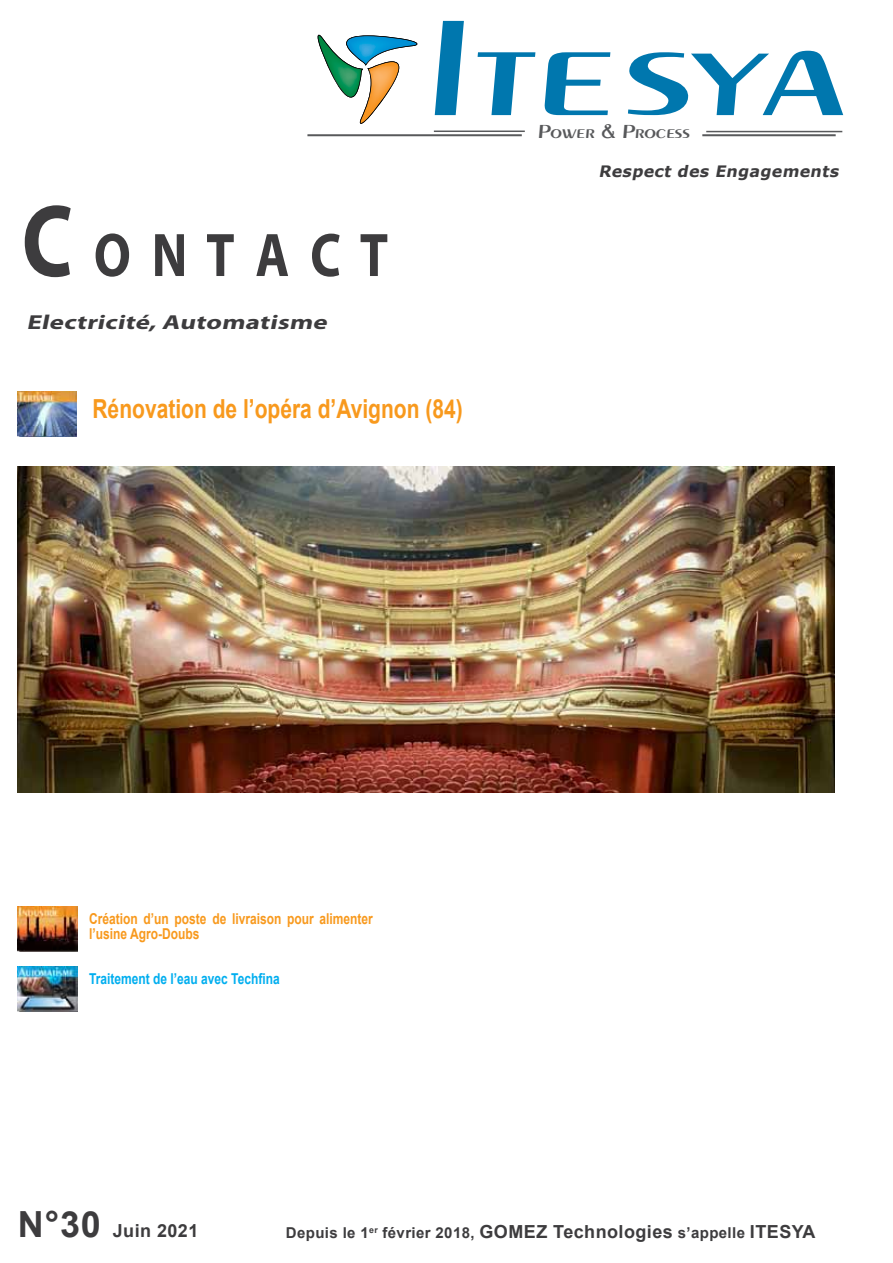
<style>
.page{position:relative;width:893px;height:1263px;background:#fff}
.page>*{position:absolute;margin:0;border:0;box-sizing:border-box;transform-origin:0 0}
.t1{font:600 144px "Creme SSK";color:#0077ae;scale:1.5 1}
.t2{font:600 94.05px "Creme SSK";color:#0077ae;scale:1.5 1}
.t3{font:700 61.95px "Myriad Pro";color:#3d3c3e;scale:.83 1}
.t4{font:700 26.25px "Arial";color:#f8991d;scale:.8 1}
.t5{font:italic 700 20.25px "Myriad Pro";color:#3d3c3e;scale:1.33 1}
.t6{font:600 19.95px "Creme S Si";color:#58595b;scale:1.19 1}
.t7{font:700 18px "Arial";letter-spacing:.025em;color:#3d3c3e}
.t8{font:italic 700 15.75px "Verdana";color:#3d3c3e}
.t9{font:700 15px/14.4px "Arial";color:#f8991d;scale:.8 1}
.t10{font:700 15px "Arial";letter-spacing:.025em;color:#3d3c3e}
.t11{font:700 15px "Arial";color:#00aeef;scale:.8 1}
.s1{font-family:"Creme S Si"}
.s2{font-size:144px}
.s3{font-size:103.35px}
.s4{font-size:36px}
.s5{font-size:18px}
</style>
<div class="page">
<img style="left:18px;top:467px;width:816px;height:326px">
<hr style="left:434px;top:131px;width:91px;height:1px;background:#58595b">
<hr style="left:702px;top:134px;width:134px;height:2px;background:#58595b">
<hr style="left:706px;top:131px;width:136px;height:1px;background:#58595b">
<hr style="left:307px;top:134px;width:215px;height:2px;background:#58595b">
<svg style="left:317px;top:34px;width:101px;height:89px"></svg>
<img style="left:360px;top:61px;width:39px;height:63px">
<img style="left:18px;top:392px;width:59px;height:44px">
<img style="left:18px;top:906px;width:60px;height:45px">
<img style="left:18px;top:967px;width:60px;height:45px">
<h1 class="t1" style="left:421px;top:-18px;width:191px"><span class="s1">I</span>tes</h1>
<h3 class="t6" style="left:537px;top:120px;width:131px">Power &amp; Process</h3>
<h2 class="t2" style="left:691px;top:28px;width:115px">Y<span class="s2">a</span></h2>
<h3 class="t3" style="left:22px;top:215px;width:443px"><span class="s3">C</span> O N T A C T</h3>
<h3 class="t5" style="left:26px;top:309px;width:231px">Electricité,Automatisme</h3>
<h3 class="t4" style="left:92px;top:390px;width:464px">Rénovation de l’opéra d’Avignon (84)</h3>
<p class="t8" style="left:598px;top:160px;width:245px">Respect des Engagements</p>
<p class="t9" style="left:89px;top:912px;width:356px">Création d’un poste de livraison pour alimenter l’usine Agro-Doubs</p>
<p class="t11" style="left:89px;top:968px;width:240px">Traitement de l’eau avec Techfina</p>
<p class="t7" style="left:18px;top:1218px;width:182px"><span class="s4">N°30</span> Juin 2021</p>
<p class="t10" style="left:286px;top:1222px;width:531px">Depuis le 1<sup>er</sup> février 2018, <span class="s5">GOMEZ Technologies</span> s’appelle <span class="s5">ITESYA</span></p>
</div>
